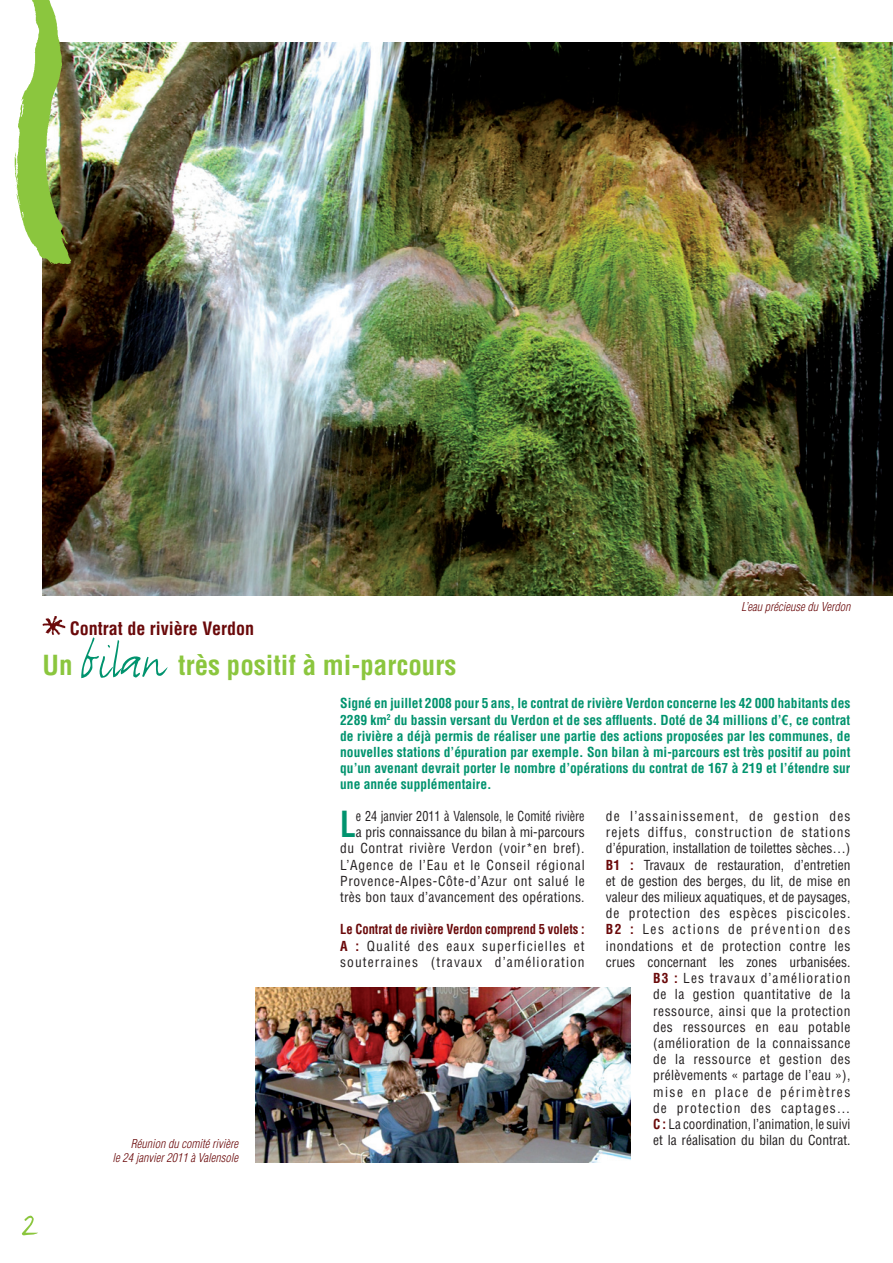
<style>
.page{position:relative;width:893px;height:1263px;background:#fff}
.page>*{position:absolute;margin:0;border:0;box-sizing:border-box;transform-origin:0 0}
.t1{font:52.5px "FF Justlefthand";color:#8bc63e}
.t2{font:700 condensed 35.1px "Helvetica LT Std";color:#00936e;scale:.9 1}
.t3{font:700 condensed 27px "Helvetica LT Std";color:#8bc63e}
.t4{font:700 condensed 18px "Helvetica LT Std";color:#6a090a}
.t5{font:condensed 13.5px/16.2px "Helvetica LT Std";letter-spacing:.04em;color:#231f20;text-align:justify}
.t6{font:700 condensed 13.5px/16.2px "Helvetica LT Std";color:#00936e;text-align:justify}
.t7{font:condensed 13.5px/16.2px "Helvetica LT Std";letter-spacing:.02em;color:#231f20;text-align:right;scale:.9 1}
.t8{font:condensed 13.5px "Helvetica LT Std";color:#231f20}
.t9{font:italic 300 condensed 12px "Helvetica LT Std";color:#6a090a}
.s1{font-family:"FF Justlefthand";font-weight:400;font-stretch:normal;font-size:52.5px;color:#00936e}
.s2{font-weight:700;color:#6a090a}
</style>
<div class="page">
<img style="left:43px;top:43px;width:850px;height:552px">
<svg style="left:42px;top:616px;width:23px;height:19px"></svg>
<img style="left:255px;top:987px;width:376px;height:175px">
<img style="left:14px;top:0;width:59px;height:263px">
<h3 class="t4" style="left:70px;top:617px;width:186px">Contrat de rivière Verdon</h3>
<h3 class="t3" style="left:43px;top:649px;width:415px">Un <span class="s1">bilan</span> très positif à mi-parcours</h3>
<p class="t9" style="left:741px;top:599px;width:111px">L’eau précieuse du Verdon</p>
<p class="t6" style="left:340px;top:695px;width:512px">Signé en juillet 2008 pour 5 ans, le contrat de rivière Verdon concerne les 42 000 habitants des 2289 km<sup>2</sup> du bassin versant du Verdon et de ses affluents. Doté de 34 millions d’€, ce contrat de rivière a déjà permis de réaliser une partie des actions proposées par les communes, de nouvelles stations d’épuration par exemple. Son bilan à mi-parcours est très positif au point qu’un avenant devrait porter le nombre d’opérations du contrat de 167 à 219 et l’étendre sur une année supplémentaire.</p>
<p class="t7" style="left:340px;top:808px;width:273px">e 24 janvier 2011 à Valensole, le Comité rivière<br>a pris connaissance du bilan à mi-parcours du Contrat rivière Verdon (voir*en bref).<br>L’Agence de l’Eau et le Conseil régional Provence-Alpes-Côte-d’Azur ont salué le très bon taux d’avancement des opérations.</p>
<p class="t5" style="left:340px;top:921px;width:246px"><span class="s2">Le Contrat de rivière Verdon comprend 5 volets :<br>A :</span> Qualité des eaux superficielles et souterraines (travaux d’amélioration</p>
<h2 class="t2" style="left:340px;top:802px;width:19px">L</h2>
<p class="t5" style="left:606px;top:808px;width:246px;text-align:right">de l’assainissement, de gestion des rejets diffus, construction de stations d’épuration, installation de toilettes sèches…)<br><span class="s2">B1 :</span> Travaux de restauration, d’entretien et de gestion des berges, du lit, de mise en valeur des milieux aquatiques, et de paysages, de protection des espèces piscicoles.<br><span class="s2">B2 :</span> Les actions de prévention des inondations et de protection contre les crues concernant les zones urbanisées.<br><span class="s2">B3 :</span> Les travaux d’amélioration<br>de la gestion quantitative de la ressource, ainsi que la protection<br>des ressources en eau potable (amélioration de la connaissance<br>de la ressource et gestion des prélèvements « partage de l’eau »),<br>mise en place de périmètres<br>de protection des captages…<br><span class="s2">C :</span> La coordination, l’animation, le suivi</p>
<h1 class="t1" style="left:18px;top:1189px;width:22px">2</h1>
<p class="t9" style="left:131px;top:1136px;width:109px">Réunion du comité rivière</p>
<p class="t8" style="left:653px;top:1132px;width:199px">et la réalisation du bilan du Contrat.</p>
<p class="t9" style="left:112px;top:1150px;width:127px">le 24 janvier 2011 à Valensole</p>
</div>
